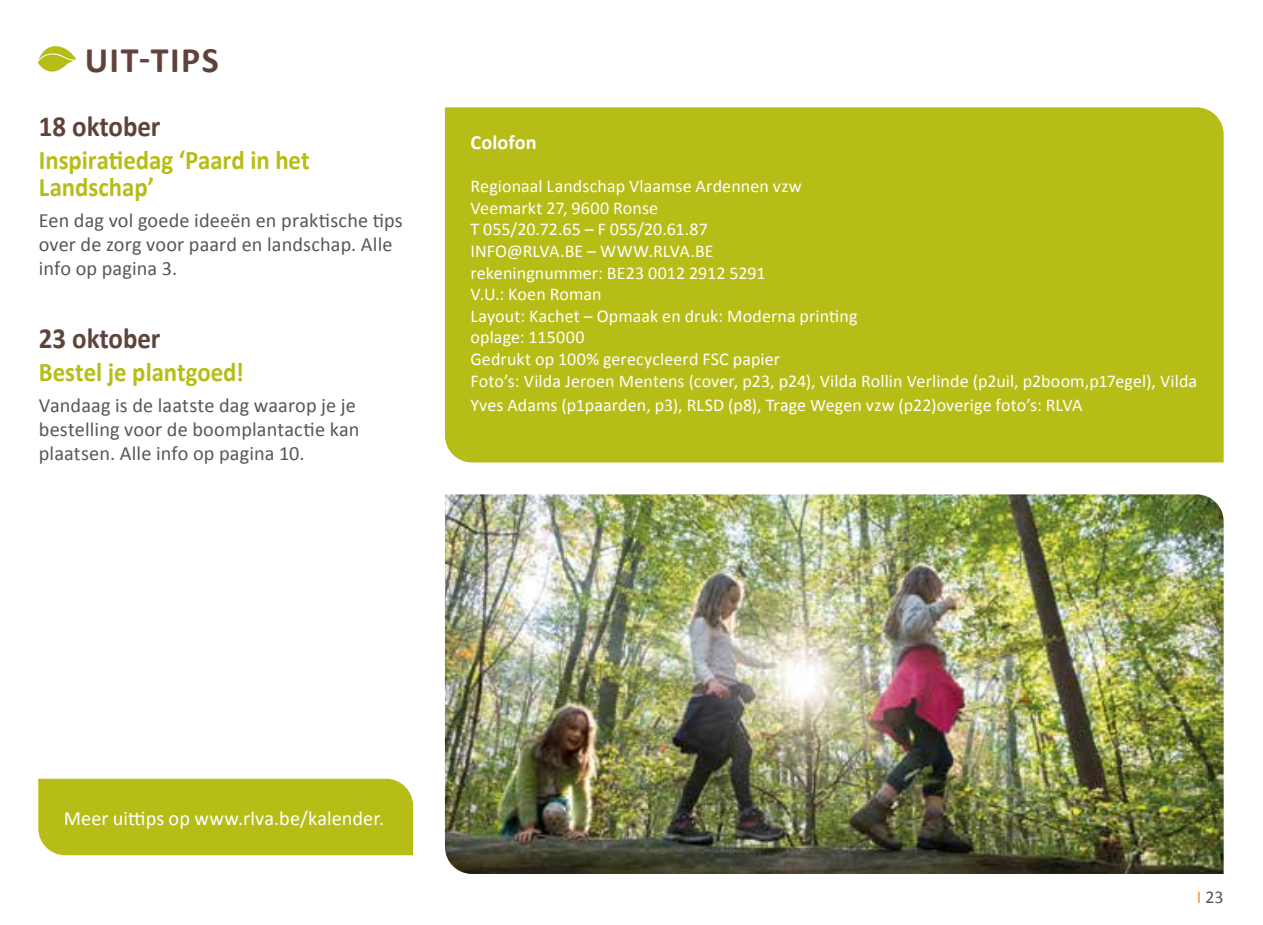
<style>
.page{position:relative;width:1263px;height:925px;background:#fff}
.page>*{position:absolute;margin:0;border:0;box-sizing:border-box;transform-origin:0 0}
.t1{font:700 36px "Calibri";letter-spacing:.04em;color:#60423c}
.t2{font:700 29.25px "Calibri";color:#60423c;scale:.92 1}
.t3{font:700 27px/27px "Calibri";color:#b6bd17;scale:.92 1}
.t4{font:20.25px/24.3px "Calibri";letter-spacing:.005em;color:#575756}
.t5{font:20.25px "Calibri";letter-spacing:.005em;color:#fff}
.t6{font:700 20.25px "Calibri";letter-spacing:.005em;color:#fff}
.t7{font:18px/21.6px "Calibri";letter-spacing:.005em;color:#fff}
.t8{font:18px "Calibri";color:#575756}
.s1{color:#f09544}
</style>
<div class="page">
<svg style="left:38px;top:46px;width:38px;height:26px"></svg>
<div style="left:445px;top:107px;width:779px;height:355px;background:#b6bd17"></div>
<img style="left:445px;top:494px;width:779px;height:380px">
<div style="left:38px;top:779px;width:375px;height:76px;background:#b6bd17"></div>
<h1 class="t1" style="left:85px;top:37px;width:136px">UIT-TIPS</h1>
<h2 class="t2" style="left:39px;top:108px;width:134px">18 oktober</h2>
<h3 class="t3" style="left:39px;top:145px;width:296px">Inspiratiedag ‘Paard in het<br>Landschap’</h3>
<p class="t4" style="left:39px;top:207px;width:366px">Een dag vol goede ideeën en praktische tips over de zorg voor paard en landschap. Alle info op pagina 3.</p>
<h2 class="t2" style="left:39px;top:320px;width:134px">23 oktober</h2>
<h3 class="t3" style="left:39px;top:357px;width:224px">Bestel je plantgoed!</h3>
<p class="t4" style="left:39px;top:392px;width:322px">Vandaag is de laatste dag waarop je je bestelling voor de boomplantactie kan plaatsen. Alle info op pagina 10.</p>
<p class="t6" style="left:470px;top:130px;width:68px">Colofon</p>
<p class="t7" style="left:470px;top:175px;width:728px">Regionaal Landschap Vlaamse Ardennen vzw<br>Veemarkt 27, 9600 Ronse<br>T 055/20.72.65 – F 055/20.61.87<br>INFO@RLVA.BE – WWW.RLVA.BE<br>rekeningnummer: BE23 0012 2912 5291<br>V.U.: Koen Roman<br>Layout: Kachet – Opmaak en druk: Moderna printing<br>oplage: 115000<br>Gedrukt op 100% gerecycleerd FSC papier<br>Foto’s: Vilda Jeroen Mentens (cover, p23, p24), Vilda Rollin Verlinde (p2uil, p2boom,p17egel), Vilda</p>
<p class="t7" style="left:470px;top:394px;width:613px">Yves Adams (p1paarden, p3), RLSD (p8), Trage Wegen vzw (p22)overige foto’s: RLVA</p>
<p class="t5" style="left:64px;top:805px;width:322px">Meer uittips op www.rlva.be/kalender.</p>
<p class="t8" style="left:1197px;top:886px;width:28px"><span class="s1">I</span> 23</p>
</div>
